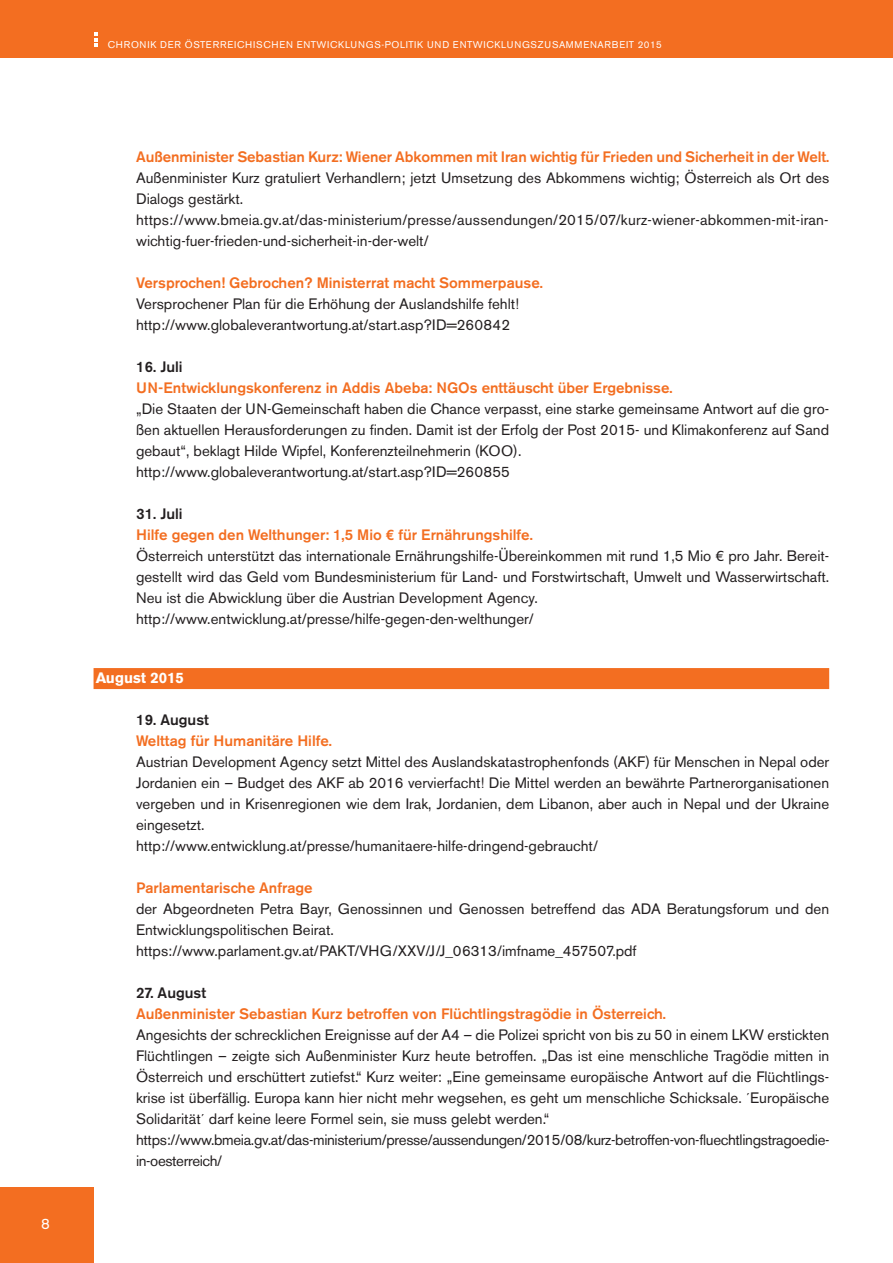
<style>
.page{position:relative;width:893px;height:1263px;background:#fff}
.page>*{position:absolute;margin:0;border:0;box-sizing:border-box;transform-origin:0 0}
.t1{font:15px/21px "Akzidenz Grotesk BE";color:#231f20}
.t2{font:500 15px "Akzidenz Grotesk BE";color:#f36e21}
.t3{font:500 15px "Akzidenz Grotesk BE";color:#231f20}
.t4{font:700 15px "Akzidenz Grotesk BE";color:#fff}
.t5{font:15px "Akzidenz Grotesk BE";color:#fff}
.t6{font:9.75px "Akzidenz Grotesk BE";letter-spacing:.07em;color:#fff}
</style>
<div class="page">
<div style="left:0;top:0;width:893px;height:58px;background:#f36e21"></div>
<div style="left:0;top:1188px;width:94px;height:75px;background:#f36e21"></div>
<svg style="left:94px;top:32px;width:3px;height:15px"></svg>
<div style="left:94px;top:668px;width:735px;height:21px;background:#f36e21"></div>
<p class="t5" style="left:41px;top:1214px;width:10px">8</p>
<p class="t6" style="left:108px;top:38px;width:556px">CHRONIK DER ÖSTERREICHISCHEN ENTWICKLUNGS-POLITIK UND ENTWICKLUNGSZUSAMMENARBEIT 2015</p>
<p class="t2" style="left:136px;top:148px;width:695px">Außenminister Sebastian Kurz: Wiener Abkommen mit Iran wichtig für Frieden und Sicherheit in der Welt.</p>
<p class="t1" style="left:136px;top:168px;width:695px">Außenminister Kurz gratuliert Verhandlern; jetzt Umsetzung des Abkommens wichtig; Österreich als Ort des Dialogs gestärkt. https://www.bmeia.gv.at/das-ministerium/presse/aussendungen/2015/07/kurz-wiener-abkommen-mit-iran&shy;wichtig-fuer-frieden-und-sicherheit-in-der-welt/</p>
<p class="t2" style="left:136px;top:274px;width:408px">Versprochen! Gebrochen? Ministerrat macht Sommerpause.</p>
<p class="t1" style="left:136px;top:294px;width:385px">Versprochener Plan für die Erhöhung der Auslandshilfe fehlt! http://www.globaleverantwortung.at/start.asp?ID=260842</p>
<p class="t3" style="left:136px;top:358px;width:48px">16. Juli</p>
<p class="t2" style="left:136px;top:379px;width:538px">UN-Entwicklungskonferenz in Addis Abeba: NGOs enttäuscht über Ergebnisse.</p>
<p class="t1" style="left:136px;top:399px;width:695px">„Die Staaten der UN-Gemeinschaft haben die Chance verpasst, eine starke gemeinsame Antwort auf die gro&shy;ßen aktuellen Herausforderungen zu finden. Damit ist der Erfolg der Post 2015- und Klimakonferenz auf Sand gebaut“, beklagt Hilde Wipfel, Konferenzteilnehmerin (KOO). http://www.globaleverantwortung.at/start.asp?ID=260855</p>
<p class="t3" style="left:136px;top:505px;width:48px">31. Juli</p>
<p class="t2" style="left:136px;top:526px;width:398px">Hilfe gegen den Welthunger: 1,5 Mio € für Ernährungshilfe.</p>
<p class="t1" style="left:136px;top:546px;width:695px">Österreich unterstützt das internationale Ernährungshilfe-Übereinkommen mit rund 1,5 Mio € pro Jahr. Bereit&shy;gestellt wird das Geld vom Bundesministerium für Land- und Forstwirtschaft, Umwelt und Wasserwirtschaft.<br>Neu ist die Abwicklung über die Austrian Development Agency. http://www.entwicklung.at/presse/hilfe-gegen-den-welthunger/</p>
<p class="t4" style="left:96px;top:669px;width:90px">August 2015</p>
<p class="t3" style="left:136px;top:710px;width:74px">19. August</p>
<p class="t2" style="left:136px;top:731px;width:197px">Welttag für Humanitäre Hilfe.</p>
<p class="t1" style="left:136px;top:751px;width:695px">Austrian Development Agency setzt Mittel des Auslandskatastrophenfonds (AKF) für Menschen in Nepal oder Jordanien ein – Budget des AKF ab 2016 vervierfacht! Die Mittel werden an bewährte Partnerorganisationen vergeben und in Krisenregionen wie dem Irak, Jordanien, dem Libanon, aber auch in Nepal und der Ukraine eingesetzt.<br>http://www.entwicklung.at/presse/humanitaere-hilfe-dringend-gebraucht/</p>
<p class="t2" style="left:136px;top:878px;width:178px">Parlamentarische Anfrage</p>
<p class="t1" style="left:136px;top:898px;width:695px">der Abgeordneten Petra Bayr, Genossinnen und Genossen betreffend das ADA Beratungsforum und den<br>Entwicklungspolitischen Beirat. https://www.parlament.gv.at/PAKT/VHG/XXV/J/J_06313/imfname_457507.pdf</p>
<p class="t3" style="left:136px;top:983px;width:72px">27. August</p>
<p class="t2" style="left:136px;top:1004px;width:531px">Außenminister Sebastian Kurz betroffen von Flüchtlingstragödie in Österreich.</p>
<p class="t1" style="left:136px;top:1024px;width:695px">Angesichts der schrecklichen Ereignisse auf der A4 – die Polizei spricht von bis zu 50 in einem LKW erstickten Flüchtlingen – zeigte sich Außenminister Kurz heute betroffen. „Das ist eine menschliche Tragödie mitten in Österreich und erschüttert zutiefst.“ Kurz weiter: „Eine gemeinsame europäische Antwort auf die Flüchtlings&shy;krise ist überfällig. Europa kann hier nicht mehr wegsehen, es geht um menschliche Schicksale. ´Europäische Solidarität´ darf keine leere Formel sein, sie muss gelebt werden.“ https://www.bmeia.gv.at/das-ministerium/presse/aussendungen/2015/08/kurz-betroffen-von-fluechtlingstragoedie&shy;in-oesterreich/</p>
</div>
